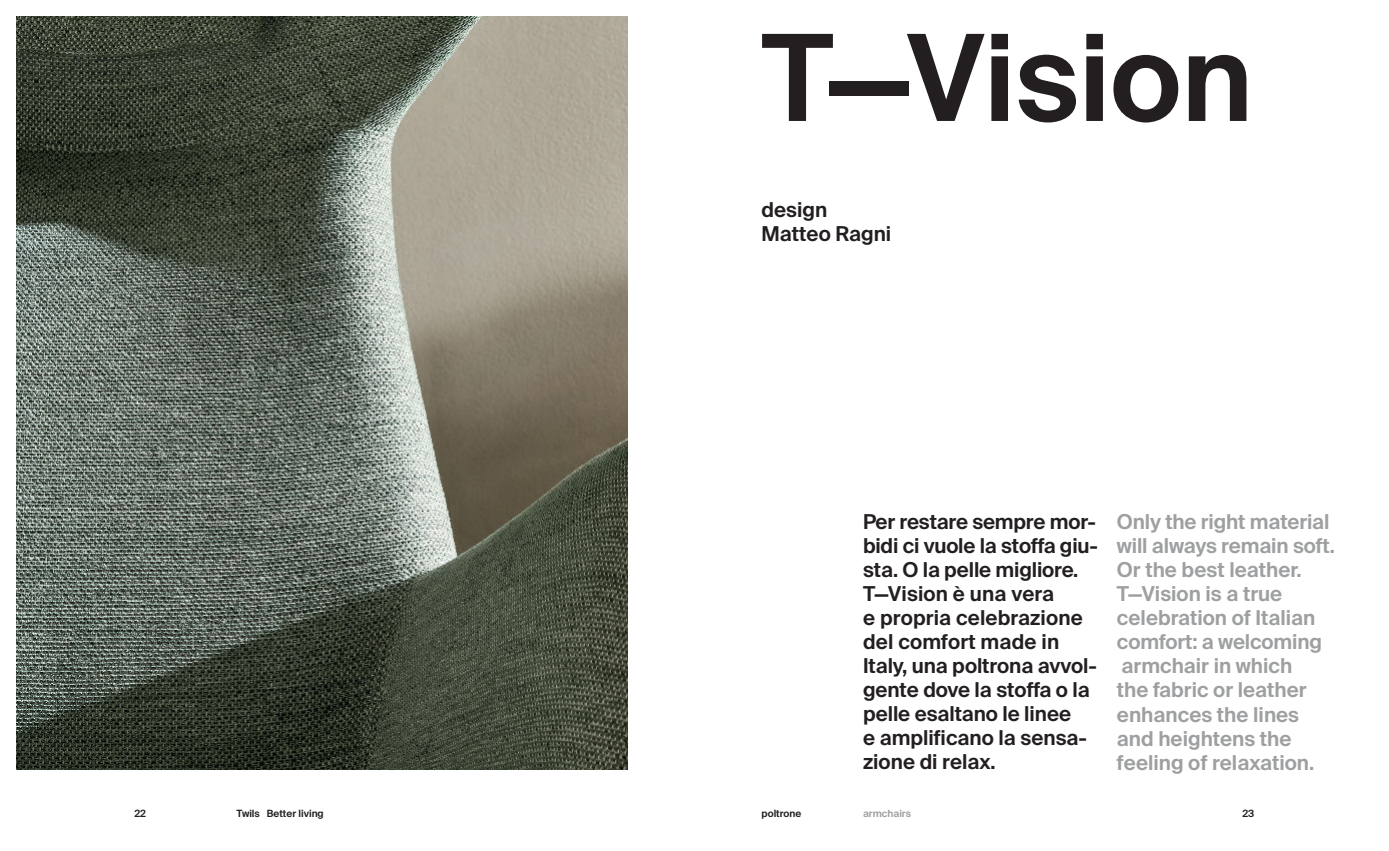
<style>
.page{position:relative;width:1389px;height:851px;background:#fff}
.page>*{position:absolute;margin:0;border:0;box-sizing:border-box;transform-origin:0 0}
.t1{font:600 120px "Suisse Intl";color:#231f20}
.t2{font:600 20.5px/24px "Suisse Intl";letter-spacing:-.005em;color:#231f20}
.t3{font:600 20.5px/24px "Suisse Intl";color:#9d9fa1}
.t4{font:600 10px "Suisse Intl";color:#231f20}
.t5{font:600 10px "Suisse Intl";color:#9d9fa1}
</style>
<div class="page">
<img style="left:17px;top:17px;width:610px;height:752px">
<h1 class="t1" style="left:762px;top:15px;width:493px">T—Vision</h1>
<p class="t2" style="left:762px;top:198px;width:131px">design<br>Matteo Ragni</p>
<p class="t2" style="left:863px;top:510px;width:236px">Per restare sempre mor&shy;bidi ci vuole la stoffa giu&shy;sta. O la pelle migliore.<br>T—Vision è una vera<br>e propria celebrazione del comfort made in<br>Italy, una poltrona avvol&shy;gente dove la stoffa o la pelle esaltano le linee<br>e amplificano la sensa&shy;zione di relax.</p>
<p class="t3" style="left:1117px;top:510px;width:220px">Only the right material will always remain soft.<br>Or the best leather.<br>T—Vision is a true celebration of Italian comfort: a welcoming armchair in which<br>the fabric or leather enhances the lines and heightens the feeling of relaxation.</p>
<p class="t4" style="left:135px;top:808px;width:13px">22</p>
<p class="t4" style="left:237px;top:808px;width:89px">Twils Better living</p>
<p class="t4" style="left:762px;top:808px;width:41px">poltrone</p>
<p class="t5" style="left:863px;top:808px;width:49px">armchairs</p>
<p class="t4" style="left:1242px;top:808px;width:13px">23</p>
</div>
